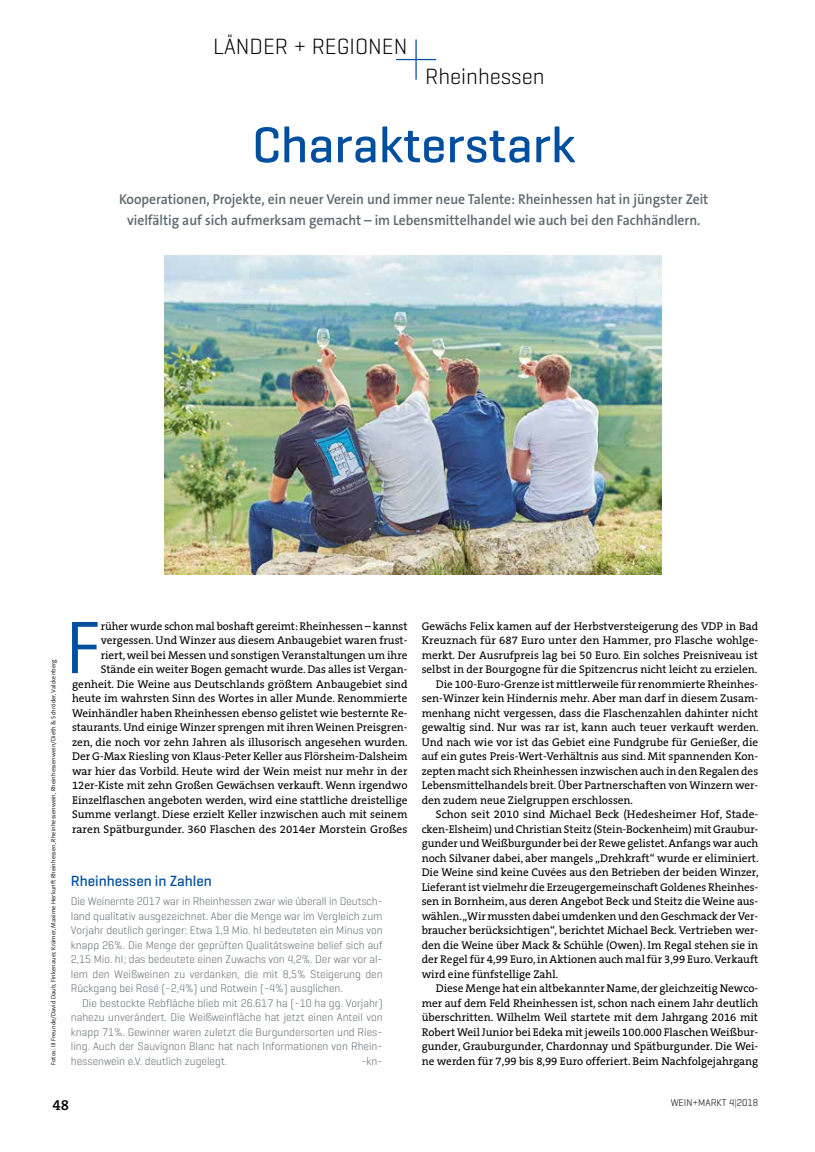
<style>
.page{position:relative;width:815px;height:1152px;background:#fff}
.page>*{position:absolute;margin:0;border:0;box-sizing:border-box;transform-origin:0 0}
.t1{font:300 75.75px "The Sans B W4";color:#004f9f}
.t2{font:500 51.25px "Geogrotesque";color:#004f9f}
.t3{font:300 22.5px "Geogrotesque";color:#000}
.t4{font:500 15px "Geogrotesque";color:#004f9f}
.t5{font:600 15px "The Serif B W6";color:#000}
.t6{font:600 14.38px/21.2px "The Sans B W6";color:#5d686e;text-align:center;scale:.95 1}
.t7{font:11.25px/14.5px "The Serif B W5 Plain";color:#000;text-align:right}
.t8{font:300 11.25px/14.5px "Geogrotesque";color:#5d686e;text-align:justify}
.t9{font:300 10px "Geogrotesque";color:#000}
.t10{font:300 6.25px "The Sans B W4";color:#000}
.s1{color:#e30613}
</style>
<div class="page">
<img style="left:164px;top:255px;width:498px;height:319px">
<hr style="left:415px;top:39px;width:2px;height:41px;background:#004f9f">
<hr style="left:396px;top:59px;width:40px;height:1px;background:#004f9f">
<h3 class="t3" style="left:213px;top:32px;width:196px">LÄNDER + REGIONEN</h3>
<h3 class="t3" style="left:425px;top:62px;width:121px">Rheinhessen</h3>
<h2 class="t2" style="left:252px;top:113px;width:325px">Charakterstark</h2>
<p class="t6" style="left:119px;top:188px;width:622px">Kooperationen, Projekte, ein neuer Verein und immer neue Talente: Rheinhessen hat in jüngster Zeit vielfältig auf sich aufmerksam gemacht – im Lebensmittelhandel wie auch bei den Fachhändlern.</p>
<p class="t10" style="left:49px;top:1064px;width:406px;rotate:-90deg">Fotos: III Freunde/David Daub, Finkenauer, Krämer, Maxime Herkunft Rheinhessen, Rheinhessenwein, Rheinhessenwein/Dieth &amp; Schröder, Valckenberg</p>
<p class="t7" style="left:72px;top:618px;width:337px">rüher wurde schon mal boshaft gereimt: Rheinhessen – kannst vergessen. Und Winzer aus diesem Anbaugebiet waren frust-<br>riert, weil bei Messen und sonstigen Veranstaltungen um ihre Stände ein weiter Bogen gemacht wurde. Das alles ist Vergan&shy;genheit. Die Weine aus Deutschlands größtem Anbaugebiet sind heute im wahrsten Sinn des Wortes in aller Munde. Renommierte Weinhändler haben Rheinhessen ebenso gelistet wie besternte Re&shy;staurants. Und einige Winzer sprengen mit ihren Weinen Preisgren&shy;zen, die noch vor zehn Jahren als illusorisch angesehen wurden.<br>Der G-Max Riesling von Klaus-Peter Keller aus Flörsheim-Dalsheim war hier das Vorbild. Heute wird der Wein meist nur mehr in der 12er-Kiste mit zehn Großen Gewächsen verkauft. Wenn irgendwo Einzelflaschen angeboten werden, wird eine stattliche dreistellige Summe verlangt. Diese erzielt Keller inzwischen auch mit seinem raren Spätburgunder. 360 Flaschen des 2014er Morstein Großes</p>
<h1 class="t1" style="left:65px;top:599px;width:37px">F</h1>
<h3 class="t4" style="left:71px;top:871px;width:143px">Rheinhessen in Zahlen</h3>
<p class="t8" style="left:71px;top:893px;width:314px">Die Weinernte 2017 war in Rheinhessen zwar wie überall in Deutsch&shy;land qualitativ ausgezeichnet. Aber die Menge war im Vergleich zum Vorjahr deutlich geringer: Etwa 1,9 Mio. hl bedeuteten ein Minus von knapp 26%. Die Menge der geprüften Qualitätsweine belief sich auf 2,15 Mio. hl; das bedeutete einen Zuwachs von 4,2%. Der war vor al&shy;lem den Weißweinen zu verdanken, die mit 8,5% Steigerung den Rückgang bei Rosé (-2,4%) und Rotwein (-4%) ausglichen.</p>
<p class="t8" style="left:71px;top:995px;width:313px;text-indent:11px">Die bestockte Rebfläche blieb mit 26.617 ha (-10 ha gg. Vorjahr) nahezu unverändert. Die Weißweinfläche hat jetzt einen Anteil von knapp 71%. Gewinner waren zuletzt die Burgundersorten und Ries&shy;ling. Auch der Sauvignon Blanc hat nach Informationen von Rhein-</p>
<p class="t8" style="left:71px;top:1053px;width:158px">hessenwein e.V. deutlich zugelegt.</p>
<p class="t8" style="left:361px;top:1053px;width:23px">-kn-</p>
<p class="t7" style="left:422px;top:618px;width:338px">Gewächs Felix kamen auf der Herbstversteigerung des VDP in Bad</p>
<p class="t7" style="left:422px;top:633px;width:338px">Kreuznach für 687 Euro unter den Hammer, pro Flasche wohlge-</p>
<p class="t7" style="left:422px;top:647px;width:338px">merkt. Der Ausrufpreis lag bei 50 Euro. Ein solches Preisniveau ist</p>
<p class="t7" style="left:422px;top:662px;width:337px">selbst in der Bourgogne für die Spitzencrus nicht leicht zu erzielen.</p>
<p class="t7" style="left:436px;top:676px;width:324px">Die 100-Euro-Grenze ist mittlerweile für renommierte Rheinhes-</p>
<p class="t7" style="left:422px;top:691px;width:338px">sen-Winzer kein Hindernis mehr. Aber man darf in diesem Zusam-</p>
<p class="t7" style="left:422px;top:705px;width:338px">menhang nicht vergessen, dass die Flaschenzahlen dahinter nicht</p>
<p class="t7" style="left:422px;top:720px;width:339px">gewaltig sind. Nur was rar ist, kann auch teuer verkauft werden.</p>
<p class="t7" style="left:422px;top:734px;width:338px">Und nach wie vor ist das Gebiet eine Fundgrube für Genießer, die</p>
<p class="t7" style="left:422px;top:749px;width:338px">auf ein gutes Preis-Wert-Verhältnis aus sind. Mit spannenden Kon-</p>
<p class="t7" style="left:422px;top:763px;width:338px">zepten macht sich Rheinhessen inzwischen auch in den Regalen des</p>
<p class="t7" style="left:422px;top:778px;width:338px">Lebensmittelhandels breit. Über Partnerschaften von Winzern wer-</p>
<p class="t7" style="left:422px;top:792px;width:213px">den zudem neue Zielgruppen erschlossen.</p>
<p class="t7" style="left:436px;top:807px;width:324px">Schon seit 2010 sind Michael Beck (Hedesheimer Hof, Stade-</p>
<p class="t7" style="left:422px;top:821px;width:338px">cken-Elsheim) und Christian Steitz (Stein-Bockenheim) mit Graubur-</p>
<p class="t7" style="left:422px;top:836px;width:338px">gunder und Weißburgunder bei der Rewe gelistet. Anfangs war auch</p>
<p class="t7" style="left:422px;top:850px;width:339px">noch Silvaner dabei, aber mangels „Drehkraft“ wurde er eliminiert.</p>
<p class="t7" style="left:422px;top:865px;width:339px">Die Weine sind keine Cuvées aus den Betrieben der beiden Winzer,</p>
<p class="t7" style="left:422px;top:879px;width:338px">Lieferant ist vielmehr die Erzeugergemeinschaft Goldenes Rheinhes-</p>
<p class="t7" style="left:422px;top:894px;width:338px">sen in Bornheim, aus deren Angebot Beck und Steitz die Weine aus-</p>
<p class="t7" style="left:422px;top:908px;width:338px">wählen. „Wir mussten dabei umdenken und den Geschmack der Ver-</p>
<p class="t7" style="left:422px;top:923px;width:338px">braucher berücksichtigen“, berichtet Michael Beck. Vertrieben wer-</p>
<p class="t7" style="left:422px;top:937px;width:338px">den die Weine über Mack &amp; Schühle (Owen). Im Regal stehen sie in</p>
<p class="t7" style="left:422px;top:952px;width:338px">der Regel für 4,99 Euro, in Aktionen auch mal für 3,99 Euro. Verkauft</p>
<p class="t7" style="left:422px;top:966px;width:138px">wird eine fünfstellige Zahl.</p>
<p class="t7" style="left:436px;top:981px;width:324px">Diese Menge hat ein altbekannter Name, der gleichzeitig Newco-</p>
<p class="t7" style="left:422px;top:995px;width:338px">mer auf dem Feld Rheinhessen ist, schon nach einem Jahr deutlich</p>
<p class="t7" style="left:422px;top:1010px;width:338px">überschritten. Wilhelm Weil startete mit dem Jahrgang 2016 mit</p>
<p class="t7" style="left:422px;top:1024px;width:338px">Robert Weil Junior bei Edeka mit jeweils 100.000 Flaschen Weißbur-</p>
<p class="t7" style="left:422px;top:1039px;width:338px">gunder, Grauburgunder, Chardonnay und Spätburgunder. Die Wei-</p>
<p class="t7" style="left:422px;top:1053px;width:338px">ne werden für 7,99 bis 8,99 Euro offeriert. Beim Nachfolgejahrgang</p>
<h3 class="t5" style="left:53px;top:1095px;width:18px">48</h3>
<p class="t9" style="left:671px;top:1096px;width:89px">WEIN+MARKT 4<span class="s1">|</span>2018</p>
</div>
